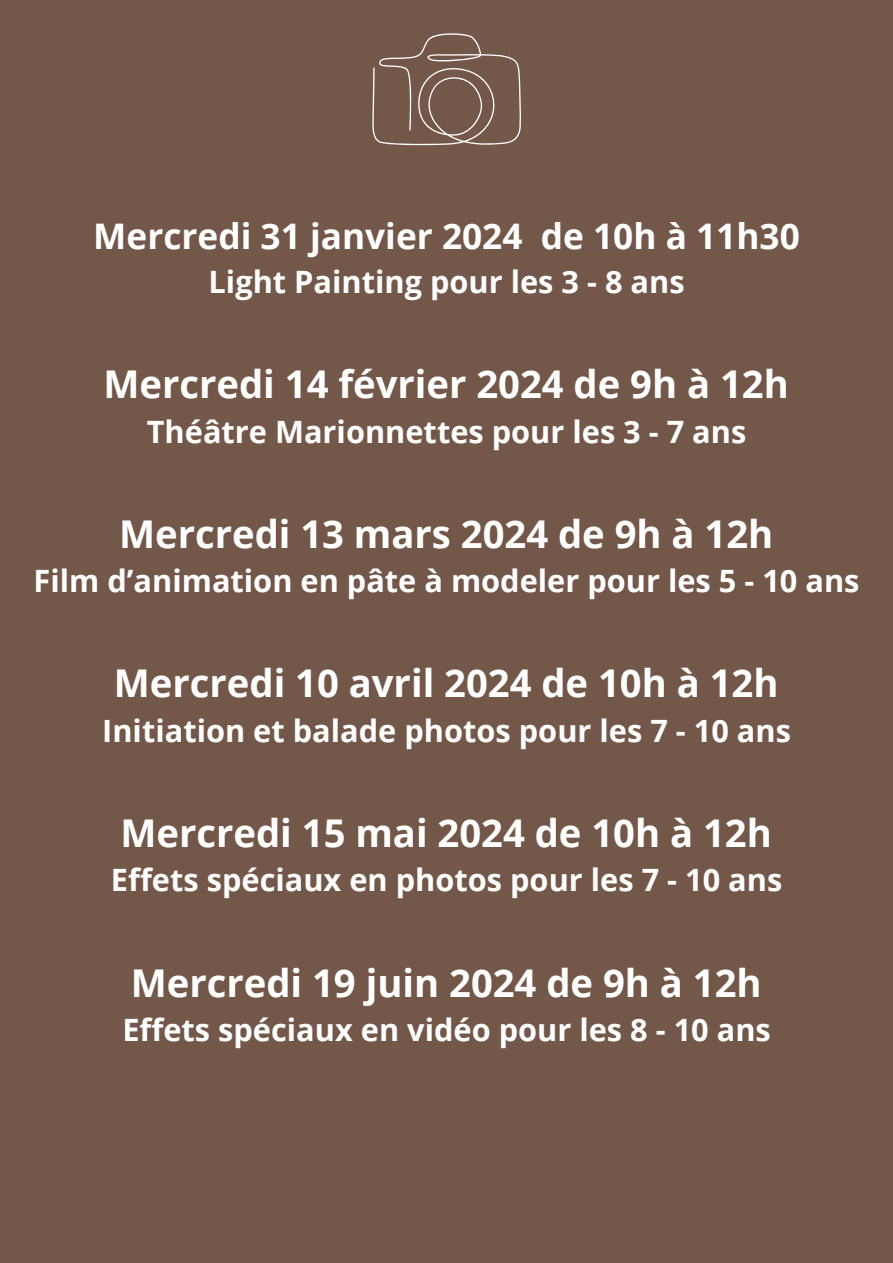
<style>
.page{position:relative;width:893px;height:1263px;background:#735749}
.page>*{position:absolute;margin:0;border:0;box-sizing:border-box;transform-origin:0 0}
.t1{font:700 38.25px "Open Sans";color:#fff}
.t2{font:700 35.25px "Open Sans";color:#fff}
.t3{font:700 30.75px "Open Sans";color:#fff}
</style>
<div class="page">
<svg style="left:372px;top:33px;width:149px;height:113px"></svg>
<p class="t2" style="left:93px;top:211px;width:708px">Mercredi 31 janvier 2024 de 10h à 11h30</p>
<p class="t3" style="left:209px;top:260px;width:477px">Light Painting pour les 3 - 8 ans</p>
<p class="t1" style="left:103px;top:357px;width:687px">Mercredi 14 février 2024 de 9h à 12h</p>
<p class="t3" style="left:147px;top:410px;width:601px">Théâtre Marionnettes pour les 3 - 7 ans</p>
<p class="t1" style="left:119px;top:507px;width:656px">Mercredi 13 mars 2024 de 9h à 12h</p>
<p class="t3" style="left:34px;top:559px;width:827px">Film d’animation en pâte à modeler pour les 5 - 10 ans</p>
<p class="t1" style="left:114px;top:656px;width:666px">Mercredi 10 avril 2024 de 10h à 12h</p>
<p class="t3" style="left:102px;top:709px;width:690px">Initiation et balade photos pour les 7 - 10 ans</p>
<p class="t1" style="left:120px;top:806px;width:653px">Mercredi 15 mai 2024 de 10h à 12h</p>
<p class="t3" style="left:111px;top:859px;width:673px">Effets spéciaux en photos pour les 7 - 10 ans</p>
<p class="t1" style="left:131px;top:956px;width:632px">Mercredi 19 juin 2024 de 9h à 12h</p>
<p class="t3" style="left:122px;top:1008px;width:650px">Effets spéciaux en vidéo pour les 8 - 10 ans</p>
</div>
